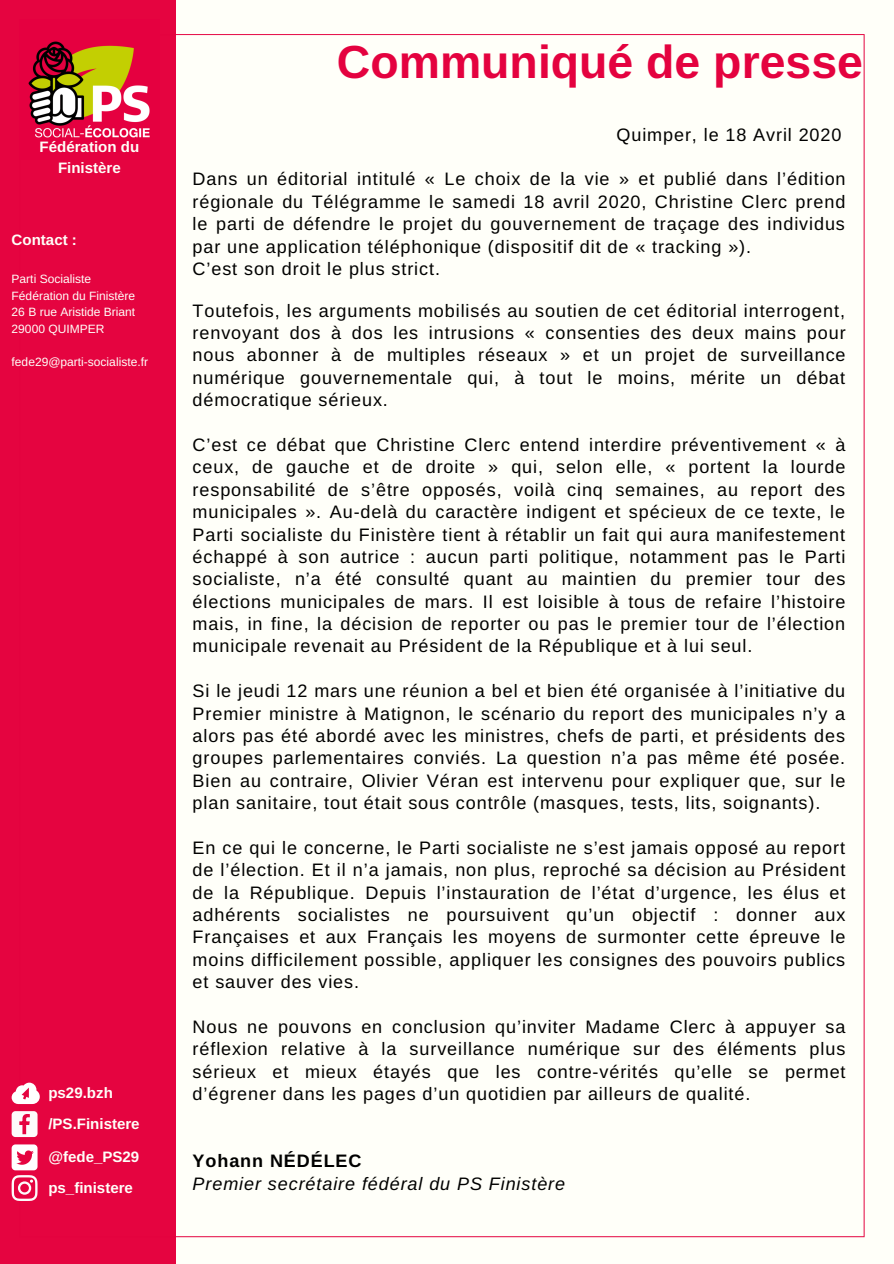
<style>
.page{position:relative;width:894px;height:1264px;background:#fff}
.page>*{position:absolute;margin:0;border:0;box-sizing:border-box;transform-origin:0 0}
.t1{font:700 46.35px "Arimo";color:#e4023f}
.t2{font:18px/22.4px "Arimo";letter-spacing:.05em;color:#000;text-align:justify}
.t3{font:italic 18px "Arimo";letter-spacing:.05em;color:#000}
.t4{font:700 18px "Arimo";letter-spacing:.05em;color:#000}
.t5{font:700 15px/20.9px "Arimo";color:#fffff9}
.t6{font:12px/16.6px "Arimo";color:#fffff9}
</style>
<div class="page">
<div style="left:0;top:0;width:893px;height:1263px;background:#e50440"></div>
<div style="left:176px;top:0;width:717px;height:1263px;background:#fffff9"></div>
<img style="left:28px;top:41px;width:122px;height:97px">
<svg style="left:12px;top:1111px;width:26px;height:25px"></svg>
<svg style="left:12px;top:1082px;width:28px;height:22px"></svg>
<svg style="left:12px;top:1144px;width:26px;height:56px"></svg>
<p class="t5" style="left:40px;top:137px;width:101px;text-align:center">Fédération du<br>Finistère</p>
<p class="t5" style="left:12px;top:229px;width:67px">Contact :</p>
<p class="t6" style="left:12px;top:270px;width:125px">Parti Socialiste<br>Fédération du Finistère<br>26 B rue Aristide Briant<br>29000 QUIMPER</p>
<p class="t6" style="left:12px;top:353px;width:138px">fede29@parti-socialiste.fr</p>
<p class="t5" style="left:48px;top:1077px;width:93px;line-height:30.5px">ps29.bzh /PS.Finistere</p>
<p class="t5" style="left:48px;top:1141px;width:92px;line-height:30.6px">@fede_PS29 ps_finistere</p>
<h1 class="t1" style="left:337px;top:36px;width:527px">Communiqué de presse</h1>
<p class="t2" style="left:616px;top:123px;width:226px">Quimper, le 18 Avril 2020</p>
<p class="t2" style="left:192px;top:168px;width:654px;text-align:left">Dans un éditorial intitulé « Le choix de la vie » et publié dans l’édition régionale du Télégramme le samedi 18 avril 2020, Christine Clerc prend le parti de défendre le projet du gouvernement de traçage des individus par une application téléphonique (dispositif dit de « tracking »).<br>C’est son droit le plus strict.</p>
<p class="t2" style="left:192px;top:299px;width:654px">Toutefois, les arguments mobilisés au soutien de cet éditorial interrogent, renvoyant dos à dos les intrusions « consenties des deux mains pour nous abonner à de multiples réseaux » et un projet de surveillance numérique gouvernementale qui, à tout le moins, mérite un débat démocratique sérieux.</p>
<p class="t2" style="left:192px;top:433px;width:654px">C’est ce débat que Christine Clerc entend interdire préventivement « à ceux, de gauche et de droite » qui, selon elle, « portent la lourde responsabilité de s’être opposés, voilà cinq semaines, au report des municipales ». Au-delà du caractère indigent et spécieux de ce texte, le Parti socialiste du Finistère tient à rétablir un fait qui aura manifestement échappé à son autrice : aucun parti politique, notamment pas le Parti socialiste, n’a été consulté quant au maintien du premier tour des élections municipales de mars. Il est loisible à tous de refaire l’histoire mais, in fine, la décision de reporter ou pas le premier tour de l’élection municipale revenait au Président de la République et à lui seul.</p>
<p class="t2" style="left:192px;top:679px;width:654px">Si le jeudi 12 mars une réunion a bel et bien été organisée à l’initiative du Premier ministre à Matignon, le scénario du report des municipales n’y a alors pas été abordé avec les ministres, chefs de parti, et présidents des groupes parlementaires conviés. La question n’a pas même été posée.<br>Bien au contraire, Olivier Véran est intervenu pour expliquer que, sur le plan sanitaire, tout était sous contrôle (masques, tests, lits, soignants).</p>
<p class="t2" style="left:192px;top:836px;width:654px">En ce qui le concerne, le Parti socialiste ne s’est jamais opposé au report de l’élection. Et il n’a jamais, non plus, reproché sa décision au Président de la République. Depuis l’instauration de l’état d’urgence, les élus et adhérents socialistes ne poursuivent qu’un objectif : donner aux Françaises et aux Français les moyens de surmonter cette épreuve le moins difficilement possible, appliquer les consignes des pouvoirs publics et sauver des vies.</p>
<p class="t2" style="left:192px;top:1015px;width:654px">Nous ne pouvons en conclusion qu’inviter Madame Clerc à appuyer sa réflexion relative à la surveillance numérique sur des éléments plus sérieux et mieux étayés que les contre-vérités qu’elle se permet d’égrener dans les pages d’un quotidien par ailleurs de qualité.</p>
<p class="t4" style="left:192px;top:1150px;width:170px">Yohann NÉDÉLEC</p>
<p class="t3" style="left:192px;top:1173px;width:374px">Premier secrétaire fédéral du PS Finistère</p>
</div>
